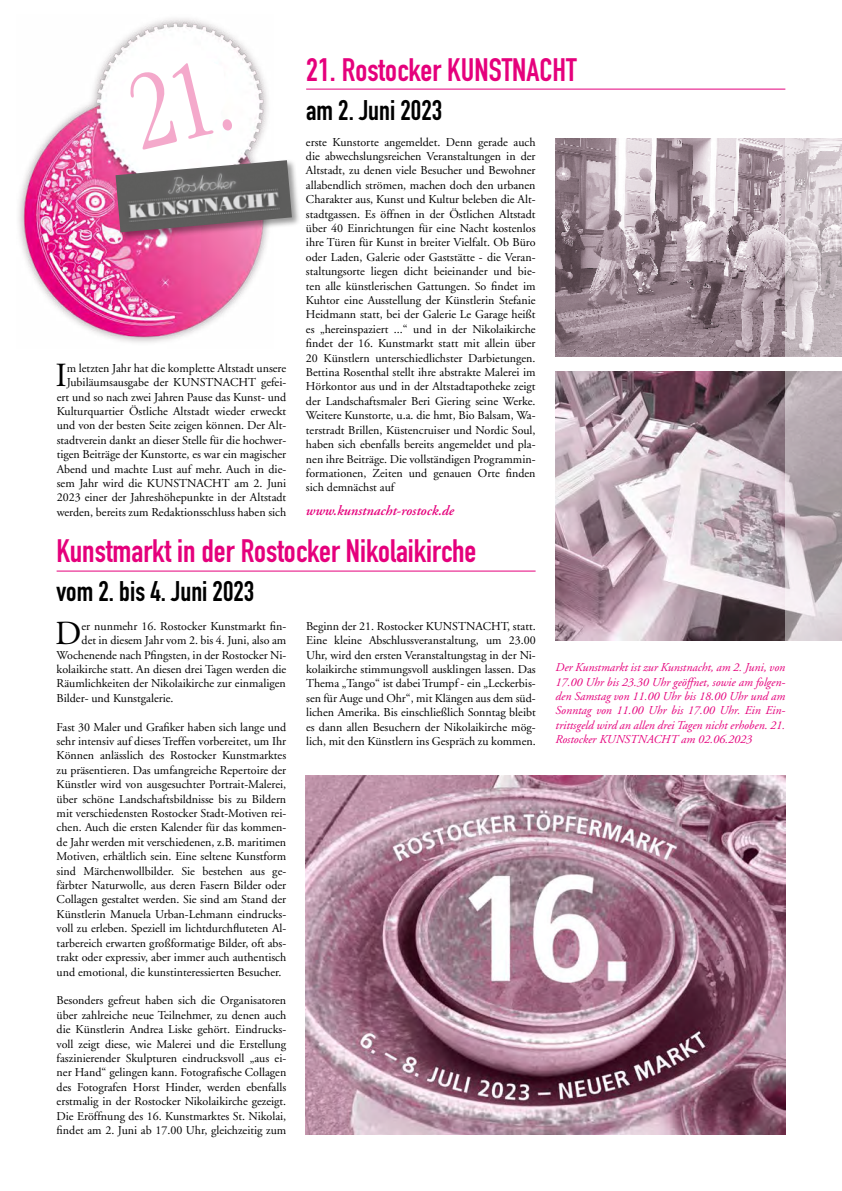
<style>
.page{position:relative;width:842px;height:1191px;background:#fff}
.page>*{position:absolute;margin:0;border:0;box-sizing:border-box;transform-origin:0 0}
.t1{font:33.7px "Adobe Garamond";color:#000}
.t2{font:32px "DIN Engschrift";color:#e5007c}
.t3{font:28px "DIN Engschrift";color:#000}
.t4{font:italic 600 14px "Adobe Garamond";color:#e5007c}
.t5{font:12px/14.4px "Adobe Garamond";color:#000;text-align:justify}
.t6{font:italic 12px/14.4px "Adobe Garamond";color:#e5007c;text-align:justify}
</style>
<div class="page">
<hr style="left:57px;top:570px;width:479px;height:1px;background:#e5007c">
<hr style="left:306px;top:89px;width:479px;height:1px;background:#e5007c">
<img style="left:18px;top:18px;width:250px;height:325px">
<div style="left:114px;top:159px;width:187px;height:82px;background:#000;opacity:.4"></div>
<img style="left:116px;top:160px;width:176px;height:72px">
<img style="left:306px;top:775px;width:479px;height:360px">
<img style="left:556px;top:139px;width:229px;height:218px">
<img style="left:556px;top:371px;width:229px;height:270px">
<svg style="left:785px;top:138px;width:57px;height:503px;background:#c8bec3"></svg>
<svg style="left:118px;top:50px;width:115px;height:118px"></svg>
<p class="t5" style="left:57px;top:361px;width:231px;text-align:right">m letzten Jahr hat die komplette Altstadt unsere Jubiläumsausgabe der KUNSTNACHT gefei&shy;ert und so nach zwei Jahren Pause das Kunst- und Kulturquartier Östliche Altstadt wieder erweckt und von der besten Seite zeigen können. Der Alt&shy;stadtverein dankt an dieser Stelle für die hochwer&shy;tigen Beiträge der Kunstorte, es war ein magischer Abend und machte Lust auf mehr. Auch in die&shy;sem Jahr wird die KUNSTNACHT am 2. Juni 2023 einer der Jahreshöhepunkte in der Altstadt werden, bereits zum Redaktionsschluss haben sich</p>
<p class="t1" style="left:55px;top:357px;width:13px">I</p>
<p class="t2" style="left:306px;top:51px;width:272px">21. Rostocker KUNSTNACHT</p>
<p class="t3" style="left:306px;top:93px;width:137px">am 2. Juni 2023</p>
<p class="t5" style="left:306px;top:135px;width:231px">erste Kunstorte angemeldet. Denn gerade auch die abwechslungsreichen Veranstaltungen in der Altstadt, zu denen viele Besucher und Bewohner allabendlich strömen, machen doch den urbanen Charakter aus, Kunst und Kultur beleben die Alt&shy;stadtgassen. Es öffnen in der Östlichen Altstadt über 40 Einrichtungen für eine Nacht kostenlos ihre Türen für Kunst in breiter Vielfalt. Ob Büro oder Laden, Galerie oder Gaststätte - die Veran&shy;staltungsorte liegen dicht beieinander und bie&shy;ten alle künstlerischen Gattungen. So findet im Kuhtor eine Ausstellung der Künstlerin Stefanie Heidmann statt, bei der Galerie Le Garage heißt es „hereinspaziert ...“ und in der Nikolaikirche findet der 16. Kunstmarkt statt mit allein über 20 Künstlern unterschiedlichster Darbietungen.<br>Bettina Rosenthal stellt ihre abstrakte Malerei im Hörkontor aus und in der Altstadtapotheke zeigt der Landschaftsmaler Beri Giering seine Werke.<br>Weitere Kunstorte, u.a. die hmt, Bio Balsam, Wa&shy;terstradt Brillen, Küstencruiser und Nordic Soul, haben sich ebenfalls bereits angemeldet und pla&shy;nen ihre Beiträge. Die vollständigen Programmin&shy;formationen, Zeiten und genauen Orte finden sich demnächst auf</p>
<p class="t4" style="left:306px;top:502px;width:150px">www.kunstnacht-rostock.de</p>
<p class="t2" style="left:57px;top:532px;width:421px">Kunstmarkt in der Rostocker Nikolaikirche</p>
<p class="t3" style="left:57px;top:575px;width:199px">vom 2. bis 4. Juni 2023</p>
<p class="t1" style="left:55px;top:615px;width:28px">D</p>
<p class="t5" style="left:306px;top:619px;width:231px">Beginn der 21. Rostocker KUNSTNACHT, statt.<br>Eine kleine Abschlussveranstaltung, um 23.00<br>Uhr, wird den ersten Veranstaltungstag in der Ni&shy;kolaikirche stimmungsvoll ausklingen lassen. Das Thema „Tango“ ist dabei Trumpf - ein „Leckerbis&shy;sen für Auge und Ohr“, mit Klängen aus dem süd&shy;lichen Amerika. Bis einschließlich Sonntag bleibt es dann allen Besuchern der Nikolaikirche mög&shy;lich, mit den Künstlern ins Gespräch zu kommen.</p>
<p class="t5" style="left:57px;top:619px;width:231px;text-align:right">er nunmehr 16. Rostocker Kunstmarkt fin-<br>det in diesem Jahr vom 2. bis 4. Juni, also am Wochenende nach Pfingsten, in der Rostocker Ni&shy;kolaikirche statt. An diesen drei Tagen werden die Räumlichkeiten der Nikolaikirche zur einmaligen</p>
<p class="t5" style="left:57px;top:691px;width:118px">Bilder- und Kunstgalerie.</p>
<p class="t5" style="left:57px;top:720px;width:231px">Fast 30 Maler und Grafiker haben sich lange und sehr intensiv auf dieses Treffen vorbereitet, um Ihr Können anlässlich des Rostocker Kunstmarktes zu präsentieren. Das umfangreiche Repertoire der Künstler wird von ausgesuchter Portrait-Malerei, über schöne Landschaftsbildnisse bis zu Bildern mit verschiedensten Rostocker Stadt-Motiven rei&shy;chen. Auch die ersten Kalender für das kommen&shy;de Jahr werden mit verschiedenen, z.B. maritimen Motiven, erhältlich sein. Eine seltene Kunstform sind Märchenwollbilder. Sie bestehen aus ge&shy;färbter Naturwolle, aus deren Fasern Bilder oder Collagen gestaltet werden. Sie sind am Stand der Künstlerin Manuela Urban-Lehmann eindrucks&shy;voll zu erleben. Speziell im lichtdurchfluteten Al&shy;tarbereich erwarten großformatige Bilder, oft abs&shy;trakt oder expressiv, aber immer auch authentisch und emotional, die kunstinteressierten Besucher.</p>
<p class="t5" style="left:57px;top:993px;width:231px">Besonders gefreut haben sich die Organisatoren über zahlreiche neue Teilnehmer, zu denen auch die Künstlerin Andrea Liske gehört. Eindrucks&shy;voll zeigt diese, wie Malerei und die Erstellung faszinierender Skulpturen eindrucksvoll „aus ei&shy;ner Hand“ gelingen kann. Fotografische Collagen des Fotografen Horst Hinder, werden ebenfalls erstmalig in der Rostocker Nikolaikirche gezeigt.<br>Die Eröffnung des 16. Kunstmarktes St. Nikolai, findet am 2. Juni ab 17.00 Uhr, gleichzeitig zum</p>
<p class="t6" style="left:556px;top:660px;width:231px">Der Kunstmarkt ist zur Kunstnacht, am 2. Juni, von 17.00 Uhr bis 23.30 Uhr geöffnet, sowie am folgen&shy;den Samstag von 11.00 Uhr bis 18.00 Uhr und am Sonntag von 11.00 Uhr bis 17.00 Uhr. Ein Ein&shy;trittsgeld wird an allen drei Tagen nicht erhoben. 21.<br>Rostocker KUNSTNACHT am 02.06.2023</p>
</div>
